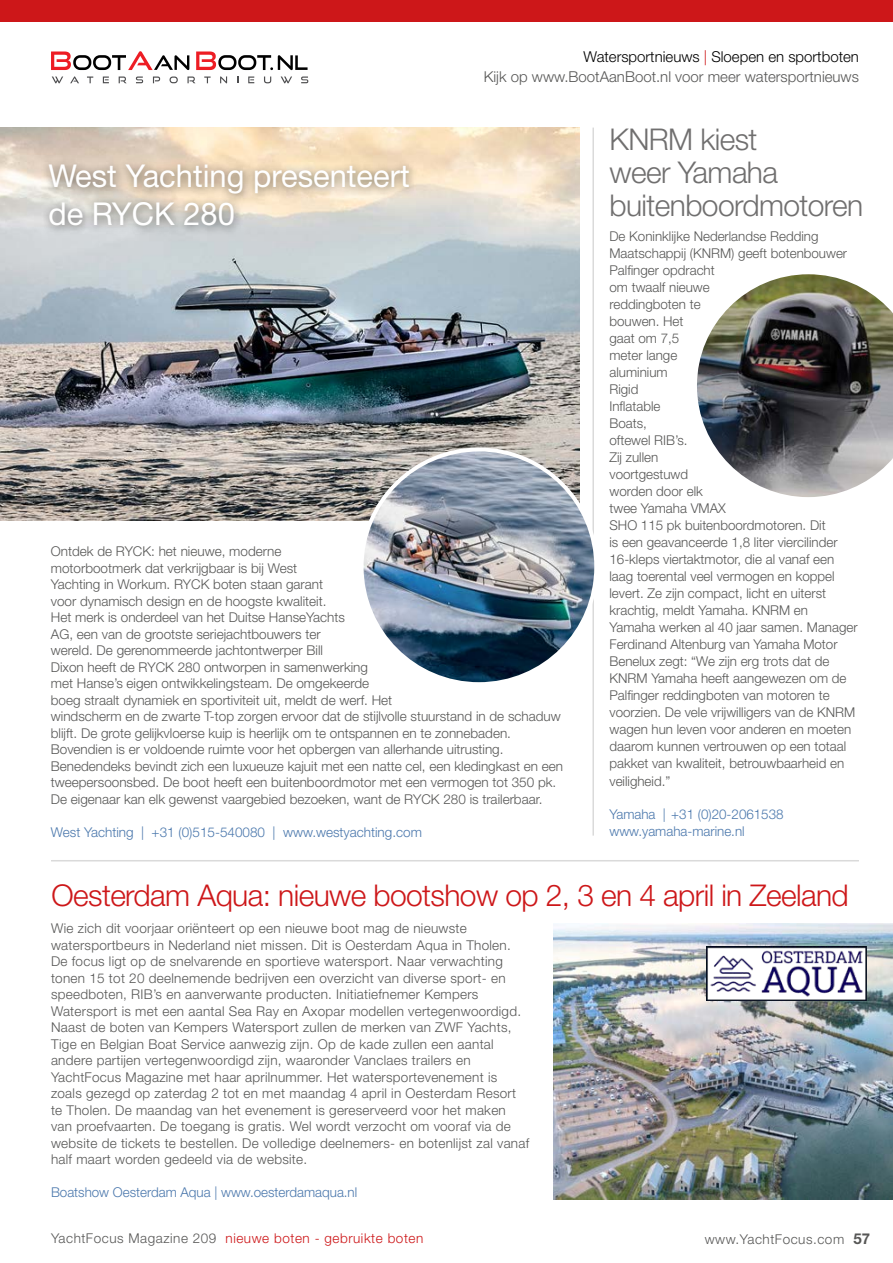
<style>
.page{position:relative;width:893px;height:1263px;background:#fff}
.page>*{position:absolute;margin:0;border:0;box-sizing:border-box;transform-origin:0 0}
.t1{font:31.5px/37.5px "Helvetica Neue LT Std";color:#fff}
.t2{font:300 30px "Helvetica Neue LT Std";letter-spacing:-.02em;color:#cd1719}
.t3{font:300 30px/33px "Helvetica Neue LT Std";letter-spacing:-.02em;color:#706f6f}
.t4{font:300 15px/20px "Helvetica Neue LT Std";color:#575756;text-align:right}
.t5{font:300 13.5px/17px "Helvetica Neue LT Std";color:#575756}
.t6{font:300 13.5px/16.5px "Helvetica Neue LT Std";letter-spacing:.02em;color:#575756}
.t7{font:300 13.5px/17px "Helvetica Neue LT Std";color:#4a77ac}
.t8{font:300 13.5px "Helvetica Neue LT Std";letter-spacing:.04em;color:#cd1719}
.t9{font:300 13.5px "Helvetica Neue LT Std";letter-spacing:.04em;color:#575756}
.s1{color:#000}
.s2{color:#cd1719}
.s3{color:#575756}
.s4{font-weight:700;font-size:15px}
</style>
<div class="page">
<div style="left:0;top:0;width:893px;height:21px;background:#cd1719"></div>
<svg style="left:51px;top:51px;width:138px;height:19px"></svg>
<svg style="left:196px;top:51px;width:112px;height:19px"></svg>
<svg style="left:52px;top:77px;width:11px;height:6px"></svg>
<svg style="left:70px;top:76px;width:9px;height:7px"></svg>
<svg style="left:87px;top:77px;width:6px;height:6px"></svg>
<svg style="left:103px;top:77px;width:6px;height:6px"></svg>
<svg style="left:119px;top:77px;width:7px;height:6px"></svg>
<svg style="left:136px;top:77px;width:7px;height:6px"></svg>
<svg style="left:153px;top:77px;width:7px;height:6px"></svg>
<svg style="left:170px;top:77px;width:8px;height:6px"></svg>
<svg style="left:187px;top:77px;width:8px;height:6px"></svg>
<svg style="left:204px;top:77px;width:7px;height:6px"></svg>
<svg style="left:220px;top:76px;width:7px;height:7px"></svg>
<svg style="left:248px;top:77px;width:6px;height:6px"></svg>
<svg style="left:264px;top:77px;width:7px;height:6px"></svg>
<svg style="left:281px;top:77px;width:11px;height:6px"></svg>
<svg style="left:301px;top:77px;width:7px;height:6px"></svg>
<hr style="left:51px;top:860px;width:808px;height:1px;background:#dadada">
<img style="left:553px;top:923px;width:340px;height:276px">
<hr style="left:592px;top:128px;width:2px;height:708px;background:#dadada">
<img style="left:0;top:128px;width:580px;height:393px">
<div style="left:42px;top:157px;width:376px;height:78px;background:#000;opacity:.55"></div>
<img style="left:697px;top:274px;width:196px;height:223px">
<img style="left:362px;top:449px;width:234px;height:235px;border-radius:117px">
<img style="left:707px;top:946px;width:160px;height:54px">
<h1 class="t1" style="left:48px;top:157px;width:363px">West Yachting presenteert de RYCK 280</h1>
<p class="t4" style="left:484px;top:46px;width:377px"><span class="s1">Watersportnieuws</span> <span class="s2">|</span> <span class="s1">Sloepen en sportboten<br></span>Kijk op www.BootAanBoot.nl voor meer watersportnieuws</p>
<h2 class="t3" style="left:609px;top:122px;width:255px">KNRM kiest<br>weer Yamaha buitenboordmotoren</h2>
<p class="t5" style="left:51px;top:543px;width:514px;line-height:16.5px">Ontdek de RYCK: het nieuwe, moderne<br>motorbootmerk dat verkrijgbaar is bij West<br>Yachting in Workum. RYCK boten staan garant<br>voor dynamisch design en de hoogste kwaliteit.<br>Het merk is onderdeel van het Duitse HanseYachts<br>AG, een van de grootste seriejachtbouwers ter<br>wereld. De gerenommeerde jachtontwerper Bill<br>Dixon heeft de RYCK 280 ontworpen in samenwerking<br>met Hanse’s eigen ontwikkelingsteam. De omgekeerde<br>boeg straalt dynamiek en sportiviteit uit, meldt de werf. Het<br>windscherm en de zwarte T-top zorgen ervoor dat de stijlvolle stuurstand in de schaduw blijft. De grote gelijkvloerse kuip is heerlijk om te ontspannen en te zonnebaden.<br>Bovendien is er voldoende ruimte voor het opbergen van allerhande uitrusting.<br>Benedendeks bevindt zich een luxueuze kajuit met een natte cel, een kledingkast en een tweepersoonsbed. De boot heeft een buitenboordmotor met een vermogen tot 350 pk.<br>De eigenaar kan elk gewenst vaargebied bezoeken, want de RYCK 280 is trailerbaar.</p>
<p class="t7" style="left:51px;top:823px;width:373px">West Yachting | +31 (0)515-540080 | www.westyachting.com</p>
<p class="t5" style="left:609px;top:228px;width:250px">De Koninklijke Nederlandse Redding<br>Maatschappij (KNRM) geeft botenbouwer<br>Palfinger opdracht<br>om twaalf nieuwe<br>reddingboten te<br>bouwen. Het<br>gaat om 7,5<br>meter lange<br>aluminium<br>Rigid<br>Inflatable<br>Boats,<br>oftewel RIB’s.<br>Zij zullen<br>voortgestuwd<br>worden door elk<br>twee Yamaha VMAX<br>SHO 115 pk buitenboordmotoren. Dit<br>is een geavanceerde 1,8 liter viercilinder<br>16-kleps viertaktmotor, die al vanaf een laag toerental veel vermogen en koppel levert. Ze zijn compact, licht en uiterst krachtig, meldt Yamaha. KNRM en<br>Yamaha werken al 40 jaar samen. Manager<br>Ferdinand Altenburg van Yamaha Motor<br>Benelux zegt: “We zijn erg trots dat de<br>KNRM Yamaha heeft aangewezen om de<br>Palfinger reddingboten van motoren te voorzien. De vele vrijwilligers van de KNRM wagen hun leven voor anderen en moeten daarom kunnen vertrouwen op een totaal pakket van kwaliteit, betrouwbaarheid en veiligheid.”</p>
<p class="t7" style="left:609px;top:806px;width:176px">Yamaha | +31 (0)20-2061538 www.yamaha-marine.nl</p>
<h2 class="t2" style="left:52px;top:877px;width:799px">Oesterdam Aqua: nieuwe bootshow op 2, 3 en 4 april in Zeeland</h2>
<p class="t6" style="left:51px;top:920px;width:480px">Wie zich dit voorjaar oriënteert op een nieuwe boot mag de nieuwste watersportbeurs in Nederland niet missen. Dit is Oesterdam Aqua in Tholen.<br>De focus ligt op de snelvarende en sportieve watersport. Naar verwachting tonen 15 tot 20 deelnemende bedrijven een overzicht van diverse sport- en speedboten, RIB’s en aanverwante producten. Initiatiefnemer Kempers Watersport is met een aantal Sea Ray en Axopar modellen vertegenwoordigd.<br>Naast de boten van Kempers Watersport zullen de merken van ZWF Yachts, Tige en Belgian Boat Service aanwezig zijn. Op de kade zullen een aantal andere partijen vertegenwoordigd zijn, waaronder Vanclaes trailers en YachtFocus Magazine met haar aprilnummer. Het watersportevenement is zoals gezegd op zaterdag 2 tot en met maandag 4 april in Oesterdam Resort te Tholen. De maandag van het evenement is gereserveerd voor het maken van proefvaarten. De toegang is gratis. Wel wordt verzocht om vooraf via de website de tickets te bestellen. De volledige deelnemers- en botenlijst zal vanaf half maart worden gedeeld via de website.</p>
<p class="t7" style="left:51px;top:1183px;width:308px">Boatshow Oesterdam Aqua | www.oesterdamaqua.nl</p>
<p class="t8" style="left:51px;top:1229px;width:374px"><span class="s3">YachtFocus Magazine 209</span> nieuwe boten - gebruikte boten</p>
<p class="t9" style="left:705px;top:1231px;width:167px">www.YachtFocus.com <span class="s4">57</span></p>
</div>
